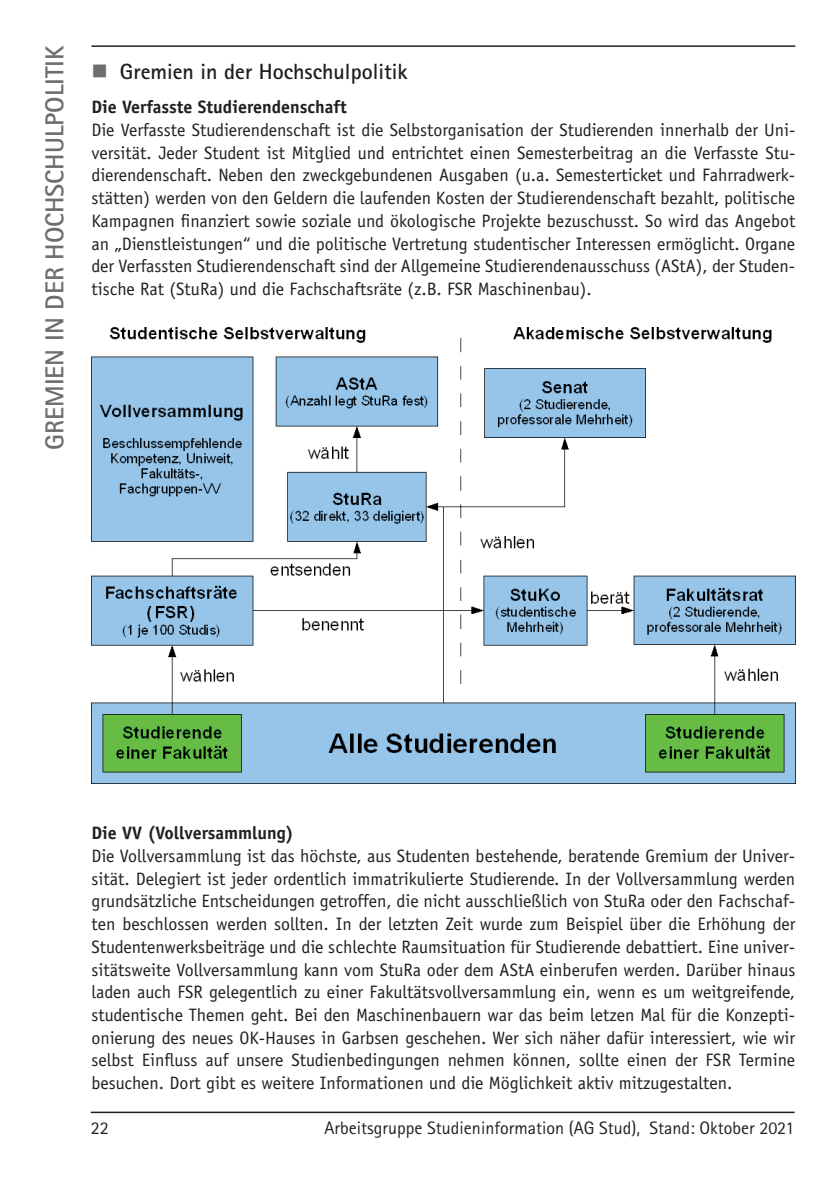
<style>
.page{position:relative;width:840px;height:1191px;background:#fff}
.page>*{position:absolute;margin:0;border:0;box-sizing:border-box;transform-origin:0 0}
.t1{font:700 26px "Rotis Sans Serif Std";color:#6c6d70}
.t2{font:700 22px "Rotis Sans Serif Std";color:#231f20}
.t3{font:18px/22.6px "Officina Sans";color:#231f20;text-align:justify}
.t4{font:18px "Rotis Sans Serif Std";color:#231f20}
.t5{font:700 18px "Officina Sans";color:#231f20}
</style>
<div class="page">
<hr style="left:91px;top:1111px;width:703px;height:2px;background:#231f20">
<hr style="left:91px;top:45px;width:703px;height:2px;background:#231f20">
<img style="left:91px;top:327px;width:703px;height:457px">
<h1 class="t1" style="left:38px;top:450px;width:406px;rotate:-90deg">GREMIEN IN DER HOCHSCHULPOLITIK</h1>
<p class="t2" style="left:120px;top:58px;width:289px">Gremien in der Hochschulpolitik</p>
<p class="t5" style="left:91px;top:96px;width:257px">Die Verfasste Studierendenschaft</p>
<p class="t3" style="left:91px;top:119px;width:705px">Die Verfasste Studierendenschaft ist die Selbstorganisation der Studierenden innerhalb der Uni&shy;versität. Jeder Student ist Mitglied und entrichtet einen Semesterbeitrag an die Verfasste Stu&shy;dierendenschaft. Neben den zweckgebundenen Ausgaben (u.a. Semesterticket und Fahrradwerk&shy;stätten) werden von den Geldern die laufenden Kosten der Studierendenschaft bezahlt, politische Kampagnen finanziert sowie soziale und ökologische Projekte bezuschusst. So wird das Angebot an „Dienstleistungen“ und die politische Vertretung studentischer Interessen ermöglicht. Organe der Verfassten Studierendenschaft sind der Allgemeine Studierendenausschuss (AStA), der Studen&shy;tische Rat (StuRa) und die Fachschaftsräte (z.B. FSR Maschinenbau).</p>
<p class="t5" style="left:91px;top:822px;width:204px">Die VV (Vollversammlung)</p>
<p class="t3" style="left:91px;top:844px;width:705px">Die Vollversammlung ist das höchste, aus Studenten bestehende, beratende Gremium der Univer&shy;sität. Delegiert ist jeder ordentlich immatrikulierte Studierende. In der Vollversammlung werden grundsätzliche Entscheidungen getroffen, die nicht ausschließlich von StuRa oder den Fachschaf&shy;ten beschlossen werden sollten. In der letzten Zeit wurde zum Beispiel über die Erhöhung der Studentenwerksbeiträge und die schlechte Raumsituation für Studierende debattiert. Eine univer&shy;sitätsweite Vollversammlung kann vom StuRa oder dem AStA einberufen werden. Darüber hinaus laden auch FSR gelegentlich zu einer Fakultätsvollversammlung ein, wenn es um weitgreifende, studentische Themen geht. Bei den Maschinenbauern war das beim letzen Mal für die Konzepti&shy;onierung des neues OK-Hauses in Garbsen geschehen. Wer sich näher dafür interessiert, wie wir selbst Einfluss auf unsere Studienbedingungen nehmen können, sollte einen der FSR Termine besuchen. Dort gibt es weitere Informationen und die Möglichkeit aktiv mitzugestalten.</p>
<p class="t4" style="left:91px;top:1117px;width:19px">22</p>
<p class="t4" style="left:324px;top:1117px;width:471px">Arbeitsgruppe Studieninformation (AG Stud), Stand: Oktober 2021</p>
</div>
